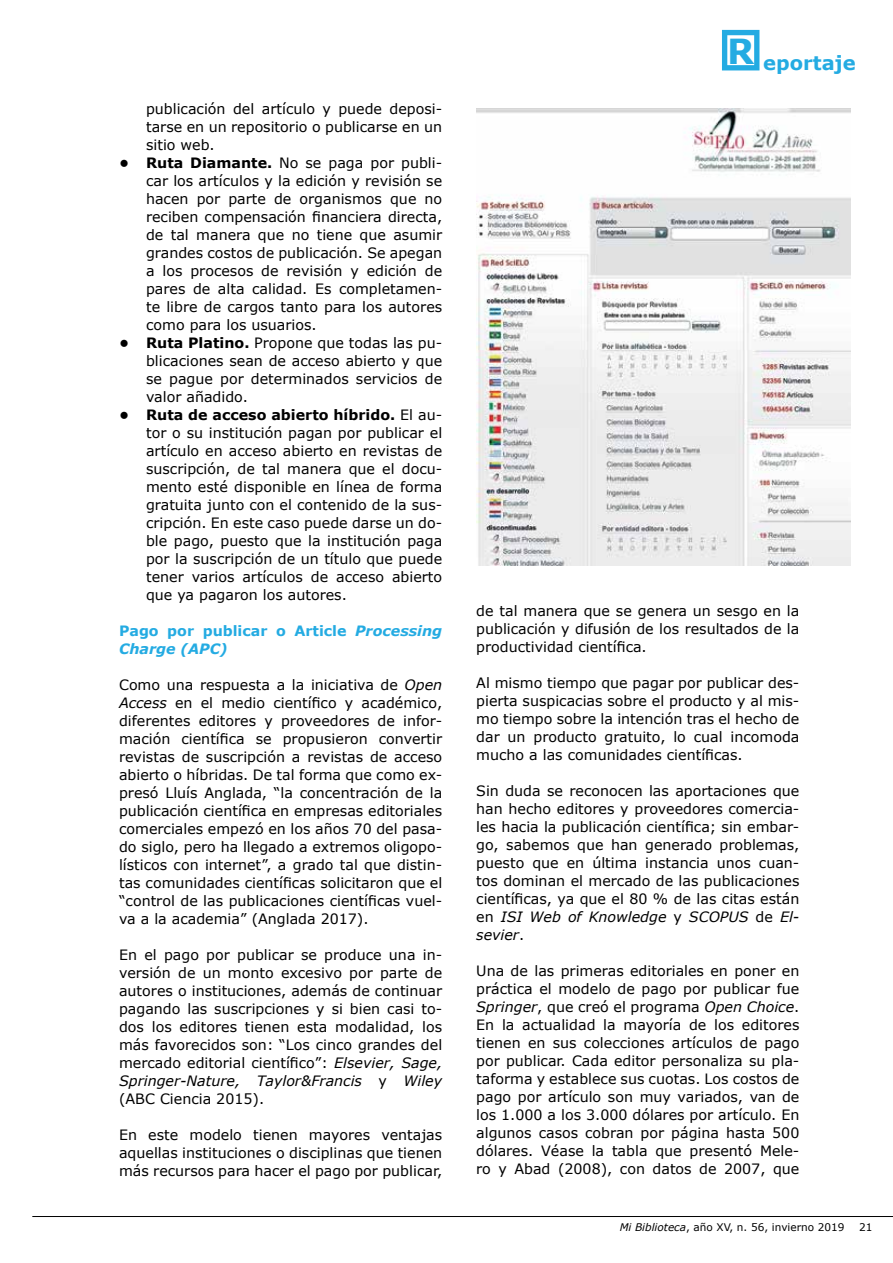
<style>
.page{position:relative;width:893px;height:1263px;background:#fff}
.page>*{position:absolute;margin:0;border:0;box-sizing:border-box;transform-origin:0 0}
.t1{font:700 19.5px "Verdana";color:#24abe2}
.t2{font:14.25px/18px "Verdana";color:#000;text-align:justify}
.t3{font:700 14.25px/18px "Verdana";color:#24abe2}
.t4{font:10.5px "Verdana";color:#000}
.s1{font-weight:700}
.s2{font-style:italic}
</style>
<div class="page">
<hr style="left:32px;top:1216px;width:861px;height:1px;background:#000">
<svg style="left:722px;top:30px;width:37px;height:40px"></svg>
<img style="left:476px;top:108px;width:374px;height:457px">
<p class="t2" style="left:146px;top:100px;width:298px">publicación del artículo y puede deposi&shy;tarse en un repositorio o publicarse en un sitio web.</p>
<p class="t2" style="left:146px;top:154px;width:298px;text-indent:-27px"><span class="s1">• Ruta Diamante.</span> No se paga por publi&shy;car los artículos y la edición y revisión se hacen por parte de organismos que no reciben compensación financiera directa, de tal manera que no tiene que asumir grandes costos de publicación. Se apegan a los procesos de revisión y edición de pares de alta calidad. Es completamen&shy;te libre de cargos tanto para los autores como para los usuarios.</p>
<p class="t2" style="left:146px;top:334px;width:298px;text-indent:-27px"><span class="s1">• Ruta Platino.</span> Propone que todas las pu&shy;blicaciones sean de acceso abierto y que se pague por determinados servicios de valor añadido.</p>
<p class="t2" style="left:146px;top:406px;width:298px;text-indent:-27px"><span class="s1">• Ruta de acceso abierto híbrido.</span> El au&shy;tor o su institución pagan por publicar el artículo en acceso abierto en revistas de suscripción, de tal manera que el docu&shy;mento esté disponible en línea de forma gratuita junto con el contenido de la sus&shy;cripción. En este caso puede darse un do&shy;ble pago, puesto que la institución paga por la suscripción de un título que puede tener varios artículos de acceso abierto que ya pagaron los autores.</p>
<p class="t3" style="left:119px;top:621px;width:325px">Pago por publicar o Article <span class="s2">Processing<br>Charge (APC)</span></p>
<p class="t2" style="left:119px;top:676px;width:325px">Como una respuesta a la iniciativa de <span class="s2">Open Access</span> en el medio científico y académico, diferentes editores y proveedores de infor&shy;mación científica se propusieron convertir revistas de suscripción a revistas de acceso abierto o híbridas. De tal forma que como ex&shy;presó Lluís Anglada, “la concentración de la publicación científica en empresas editoriales comerciales empezó en los años 70 del pasa&shy;do siglo, pero ha llegado a extremos oligopo&shy;lísticos con internet”, a grado tal que distin&shy;tas comunidades científicas solicitaron que el “control de las publicaciones científicas vuel&shy;va a la academia” (Anglada 2017).</p>
<p class="t2" style="left:119px;top:946px;width:325px">En el pago por publicar se produce una in&shy;versión de un monto excesivo por parte de autores o instituciones, además de continuar pagando las suscripciones y si bien casi to&shy;dos los editores tienen esta modalidad, los más favorecidos son: “Los cinco grandes del mercado editorial científico”: <span class="s2">Elsevier, Sage, Springer-Nature, Taylor&amp;Francis</span> y <span class="s2">Wiley </span>(ABC Ciencia 2015).</p>
<p class="t2" style="left:119px;top:1126px;width:325px">En este modelo tienen mayores ventajas aquellas instituciones o disciplinas que tienen más recursos para hacer el pago por publicar,</p>
<h1 class="t1" style="left:727px;top:49px;width:130px"><sup>R</sup> eportaje</h1>
<p class="t2" style="left:476px;top:602px;width:325px">de tal manera que se genera un sesgo en la publicación y difusión de los resultados de la productividad científica.</p>
<p class="t2" style="left:476px;top:674px;width:325px">Al mismo tiempo que pagar por publicar des&shy;pierta suspicacias sobre el producto y al mis&shy;mo tiempo sobre la intención tras el hecho de dar un producto gratuito, lo cual incomoda mucho a las comunidades científicas.</p>
<p class="t2" style="left:476px;top:782px;width:325px">Sin duda se reconocen las aportaciones que han hecho editores y proveedores comercia&shy;les hacia la publicación científica; sin embar&shy;go, sabemos que han generado problemas, puesto que en última instancia unos cuan&shy;tos dominan el mercado de las publicaciones científicas, ya que el 80 % de las citas están en <span class="s2">ISI Web of Knowledge</span> y <span class="s2">SCOPUS</span> de <span class="s2">El&shy;sevier</span>.</p>
<p class="t2" style="left:476px;top:962px;width:325px">Una de las primeras editoriales en poner en práctica el modelo de pago por publicar fue <span class="s2">Springer</span>, que creó el programa <span class="s2">Open Choice</span>.<br>En la actualidad la mayoría de los editores tienen en sus colecciones artículos de pago por publicar. Cada editor personaliza su pla&shy;taforma y establece sus cuotas. Los costos de pago por artículo son muy variados, van de los 1.000 a los 3.000 dólares por artículo. En algunos casos cobran por página hasta 500 dólares. Véase la tabla que presentó Mele&shy;ro y Abad (2008), con datos de 2007, que</p>
<p class="t4" style="left:620px;top:1220px;width:226px"><span class="s2">Mi Biblioteca</span>, año XV, n. 56, invierno 2019</p>
<p class="t4" style="left:859px;top:1220px;width:15px">21</p>
</div>
